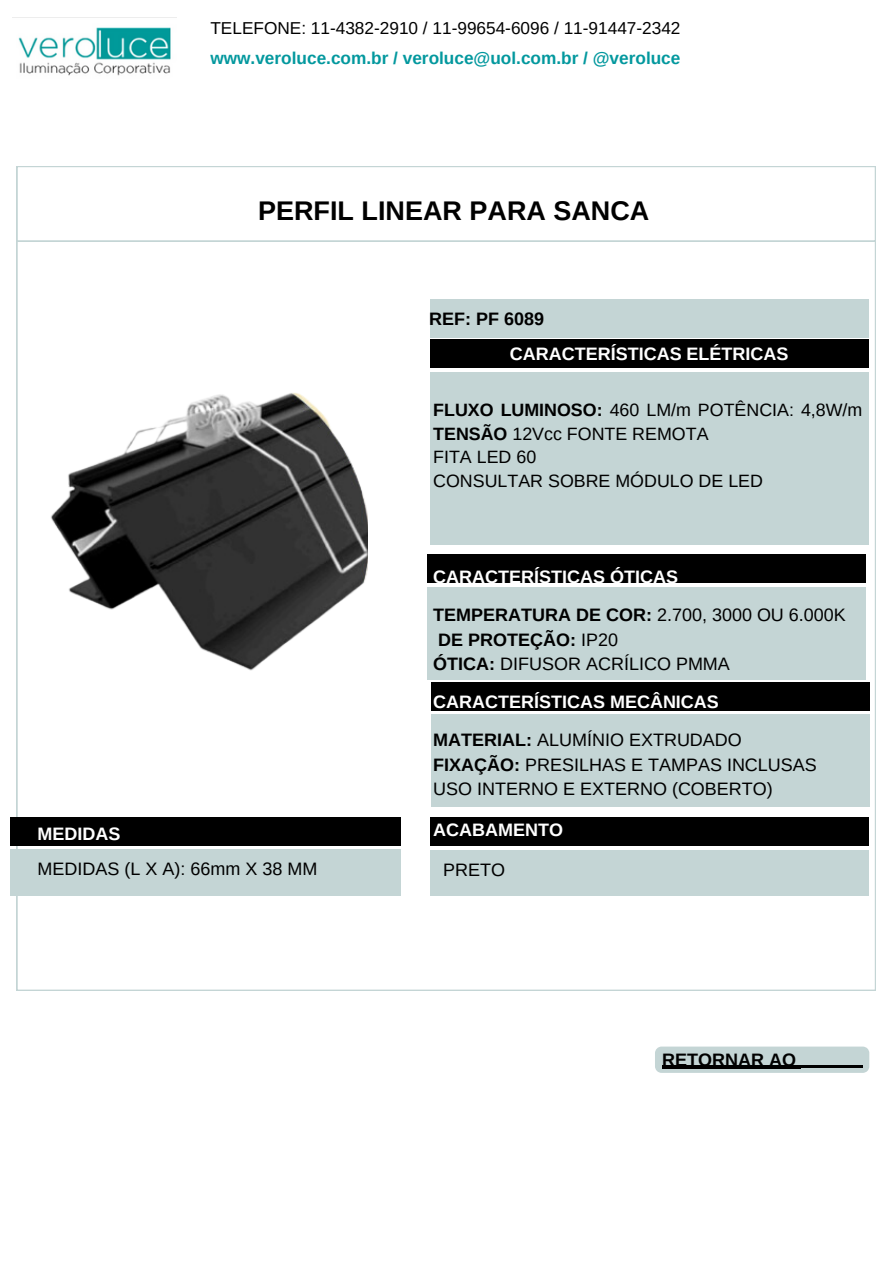
<style>
.page{position:relative;width:894px;height:1264px;background:#fff}
.page>*{position:absolute;margin:0;border:0;box-sizing:border-box;transform-origin:0 0}
.t1{font:700 27px "Arimo";color:#000}
.t2{font:700 18px/38.2px "Arimo";color:#fff}
.t3{font:18px/23.7px "Arimo";color:#000}
.t4{font:700 18px "Arimo";color:#000}
.t5{font:17.85px/23.7px "Arimo";color:#000}
.t6{font:17.25px "Arimo";color:#000}
.t7{font:700 17.25px "Arimo";color:#03989e}
.s1{color:#000}
.s2{font-weight:700}
.s3{font-weight:400;color:#000}
</style>
<div class="page">
<img style="left:18px;top:27px;width:153px;height:49px">
<div style="left:430px;top:372px;width:438px;height:173px;background:#c4d5d5"></div>
<div style="left:430px;top:339px;width:438px;height:29px;background:#000"></div>
<div style="left:430px;top:299px;width:438px;height:41px;background:#c4d5d5"></div>
<div style="left:426px;top:587px;width:439px;height:92px;background:#c4d5d5"></div>
<div style="left:426px;top:554px;width:439px;height:29px;background:#000"></div>
<div style="left:430px;top:714px;width:439px;height:92px;background:#c4d5d5"></div>
<div style="left:430px;top:681px;width:439px;height:29px;background:#000"></div>
<div style="left:430px;top:850px;width:438px;height:46px;background:#c4d5d5"></div>
<div style="left:430px;top:817px;width:438px;height:29px;background:#000"></div>
<div style="left:10px;top:849px;width:393px;height:46px;background:#c4d5d5"></div>
<div style="left:10px;top:817px;width:393px;height:29px;background:#000"></div>
<div style="left:16px;top:165px;width:860px;height:77px;border:2px solid #c4d5d5"></div>
<img style="left:51px;top:393px;width:316px;height:277px">
<svg style="left:655px;top:1046px;width:214px;height:26px"></svg>
<h3 class="t6" style="left:210px;top:18px;width:471px">TELEFONE: 11-4382-2910 / 11-99654-6096 / 11-91447-2342</h3>
<h3 class="t7" style="left:210px;top:49px;width:471px">www.veroluce.com.br / veroluce@uol.com.br / @veroluce</h3>
<p class="t1" style="left:258px;top:196px;width:392px">PERFIL LINEAR PARA SANCA</p>
<h2 class="t2" style="left:509px;top:302px;width:280px;line-height:34.8px;text-indent:-81px"><span class="s1">REF: PF 6089<br></span>CARACTERÍSTICAS ELÉTRICAS</h2>
<p class="t5" style="left:433px;top:398px;width:430px"><span class="s2">FLUXO LUMINOSO:</span> 460 LM/m POTÊNCIA: 4,8W/m<br><span class="s2">TENSÃO</span> 12Vcc FONTE REMOTA</p>
<p class="t5" style="left:433px;top:445px;width:104px">FITA LED 60</p>
<p class="t5" style="left:433px;top:469px;width:331px">CONSULTAR SOBRE MÓDULO DE LED</p>
<p class="t2" style="left:433px;top:557px;width:414px">CARACTERÍSTICAS ÓTICAS<br><span class="s1">TEMPERATURA DE COR:</span> <span class="s3">2.700, 3000 OU 6.000K</span></p>
<p class="t3" style="left:433px;top:628px;width:298px"><span class="s2">DE PROTEÇÃO:</span> IP20<br><span class="s2">ÓTICA:</span> DIFUSOR ACRÍLICO PMMA</p>
<p class="t2" style="left:433px;top:682px;width:310px">CARACTERÍSTICAS MECÂNICAS<br><span class="s1">MATERIAL:</span> <span class="s3">ALUMÍNIO EXTRUDADO</span></p>
<p class="t3" style="left:433px;top:753px;width:385px"><span class="s2">FIXAÇÃO:</span> PRESILHAS E TAMPAS INCLUSAS<br>USO INTERNO E EXTERNO (COBERTO)</p>
<p class="t2" style="left:433px;top:811px;width:131px">ACABAMENTO</p>
<p class="t2" style="left:38px;top:814px;width:84px">MEDIDAS</p>
<h1 class="t3" style="left:38px;top:856px;width:281px">MEDIDAS (L X A): 66mm X 38 MM</h1>
<p class="t3" style="left:443px;top:858px;width:63px">PRETO</p>
<p class="t4" style="left:662px;top:1049px;width:135px">RETORNAR AO</p>
</div>
